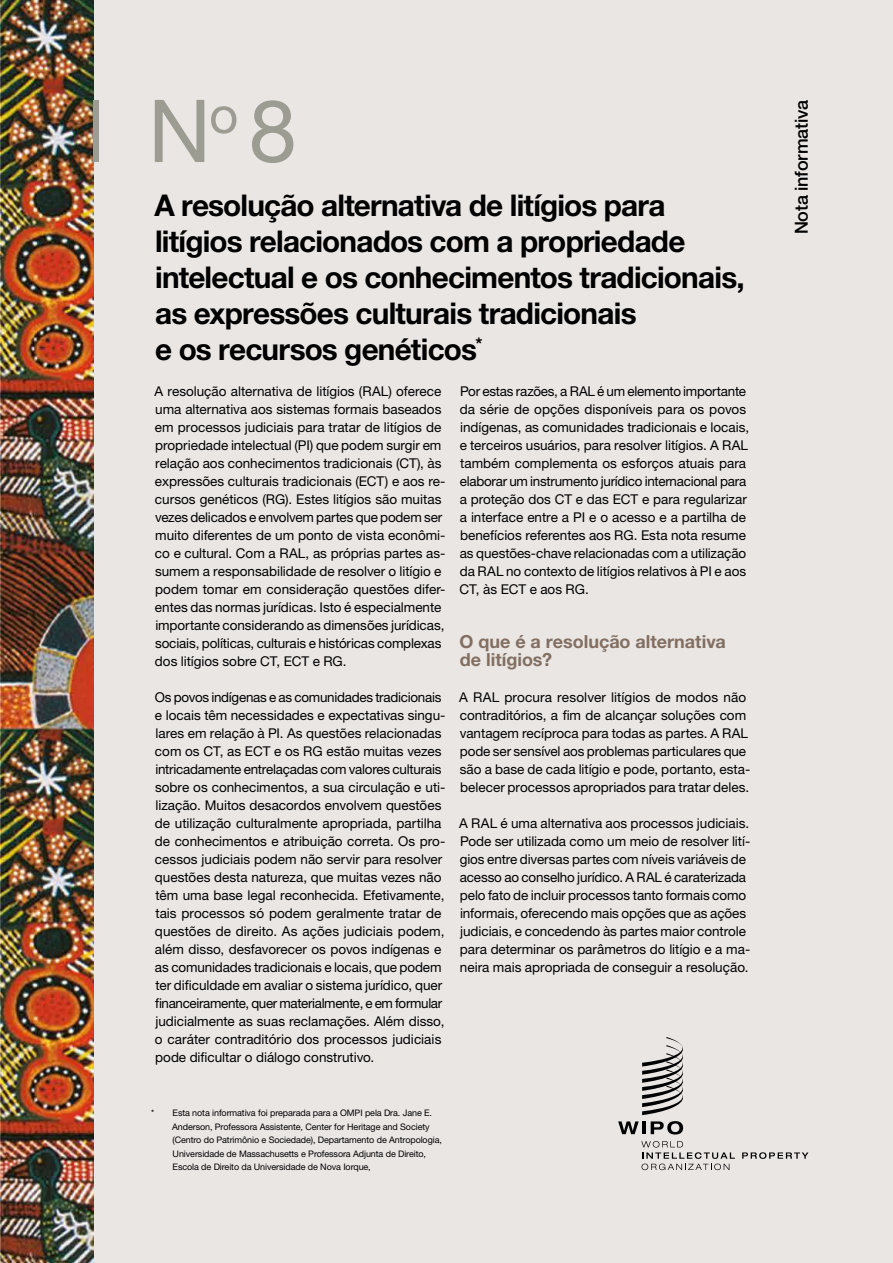
<style>
.page{position:relative;width:893px;height:1263px;background:#eae6e4}
.page>*{position:absolute;margin:0;border:0;box-sizing:border-box;transform-origin:0 0}
.t1{font:87px "Helvetica Neue LT Std";color:#9d9c93}
.t2{font:700 30px/36px "Helvetica Neue LT Std";letter-spacing:-.025em;color:#000}
.t3{font:700 18px/18px "Helvetica Neue LT Std";color:#826f61}
.t4{font:500 18px "Helvetica Neue LT Std";letter-spacing:-.01em;color:#000}
.t5{font:13.5px/18px "Helvetica Neue LT Std";color:#000}
.t6{font:9px/13.5px "Helvetica Neue LT Std";letter-spacing:-.01em;color:#000}
</style>
<div class="page">
<img style="left:0;top:0;width:94px;height:1263px">
<svg style="left:618px;top:1121px;width:21px;height:13px"></svg>
<hr style="left:642px;top:1121px;width:4px;height:13px;background:#000">
<svg style="left:651px;top:1121px;width:32px;height:13px"></svg>
<svg style="left:742px;top:1152px;width:66px;height:7px"></svg>
<svg style="left:641px;top:1141px;width:94px;height:29px"></svg>
<svg style="left:642px;top:1037px;width:41px;height:78px"></svg>
<div style="left:94px;top:100px;width:5px;height:62px;background:#9d9c93"></div>
<h1 class="t1" style="left:148px;top:79px;width:150px">N<sup>o</sup> 8</h1>
<h2 class="t2" style="left:154px;top:187px;width:592px">A resolução alternativa de litígios para litígios relacionados com a propriedade intelectual e os conhecimentos tradicionais, as expressões culturais tradicionais<br>e os recursos genéticos<sup>*</sup></h2>
<p class="t5" style="left:460px;top:382px;width:291px">Por estas razões, a RAL é um elemento importante da série de opções disponíveis para os povos indígenas, as comunidades tradicionais e locais, e terceiros usuários, para resolver litígios. A RAL também complementa os esforços atuais para elaborar um instrumento jurídico internacional para a proteção dos CT e das ECT e para regularizar a interface entre a PI e o acesso e a partilha de benefícios referentes aos RG. Esta nota resume as questões-chave relacionadas com a utilização da RAL no contexto de litígios relativos à PI e aos CT, às ECT e aos RG.</p>
<h3 class="t3" style="left:460px;top:632px;width:268px">O que é a resolução alternativa de litígios?</h3>
<p class="t5" style="left:459px;top:688px;width:292px">A RAL procura resolver litígios de modos não contraditórios, a fim de alcançar soluções com vantagem recíproca para todas as partes. A RAL pode ser sensível aos problemas particulares que são a base de cada litígio e pode, portanto, esta&shy;belecer processos apropriados para tratar deles.</p>
<p class="t5" style="left:459px;top:814px;width:293px">A RAL é uma alternativa aos processos judiciais.<br>Pode ser utilizada como um meio de resolver lití&shy;gios entre diversas partes com níveis variáveis de acesso ao conselho jurídico. A RAL é caraterizada pelo fato de incluir processos tanto formais como informais, oferecendo mais opções que as ações judiciais, e concedendo às partes maior controle para determinar os parâmetros do litígio e a ma&shy;neira mais apropriada de conseguir a resolução.</p>
<p class="t5" style="left:154px;top:382px;width:293px">A resolução alternativa de litígios (RAL) oferece uma alternativa aos sistemas formais baseados em processos judiciais para tratar de litígios de propriedade intelectual (PI) que podem surgir em relação aos conhecimentos tradicionais (CT), às expressões culturais tradicionais (ECT) e aos re&shy;cursos genéticos (RG). Estes litígios são muitas vezes delicados e envolvem partes que podem ser muito diferentes de um ponto de vista econômi&shy;co e cultural. Com a RAL, as próprias partes as&shy;sumem a responsabilidade de resolver o litígio e podem tomar em consideração questões difer&shy;entes das normas jurídicas. Isto é especialmente importante considerando as dimensões jurídicas, sociais, políticas, culturais e históricas complexas dos litígios sobre CT, ECT e RG.</p>
<p class="t5" style="left:155px;top:688px;width:292px">Os povos indígenas e as comunidades tradicionais e locais têm necessidades e expectativas singu&shy;lares em relação à PI. As questões relacionadas com os CT, as ECT e os RG estão muitas vezes intricadamente entrelaçadas com valores culturais sobre os conhecimentos, a sua circulação e uti&shy;lização. Muitos desacordos envolvem questões de utilização culturalmente apropriada, partilha de conhecimentos e atribuição correta. Os pro&shy;cessos judiciais podem não servir para resolver questões desta natureza, que muitas vezes não têm uma base legal reconhecida. Efetivamente, tais processos só podem geralmente tratar de questões de direito. As ações judiciais podem, além disso, desfavorecer os povos indígenas e as comunidades tradicionais e locais, que podem ter dificuldade em avaliar o sistema jurídico, quer financeiramente, quer materialmente, e em formular judicialmente as suas reclamações. Além disso, o caráter contraditório dos processos judiciais pode dificultar o diálogo construtivo.</p>
<p class="t6" style="left:172px;top:1106px;width:271px;text-indent:-21px">* Esta nota informativa foi preparada para a OMPI pela Dra. Jane E.<br>Anderson, Professora Assistente, Center for Heritage and Society (Centro do Patrimônio e Sociedade), Departamento de Antropologia, Universidade de Massachusetts e Professora Adjunta de Direito, Escola de Direito da Universidade de Nova Iorque,</p>
<h3 class="t4" style="left:791px;top:234px;width:136px;rotate:-90deg">Nota informativa</h3>
</div>
